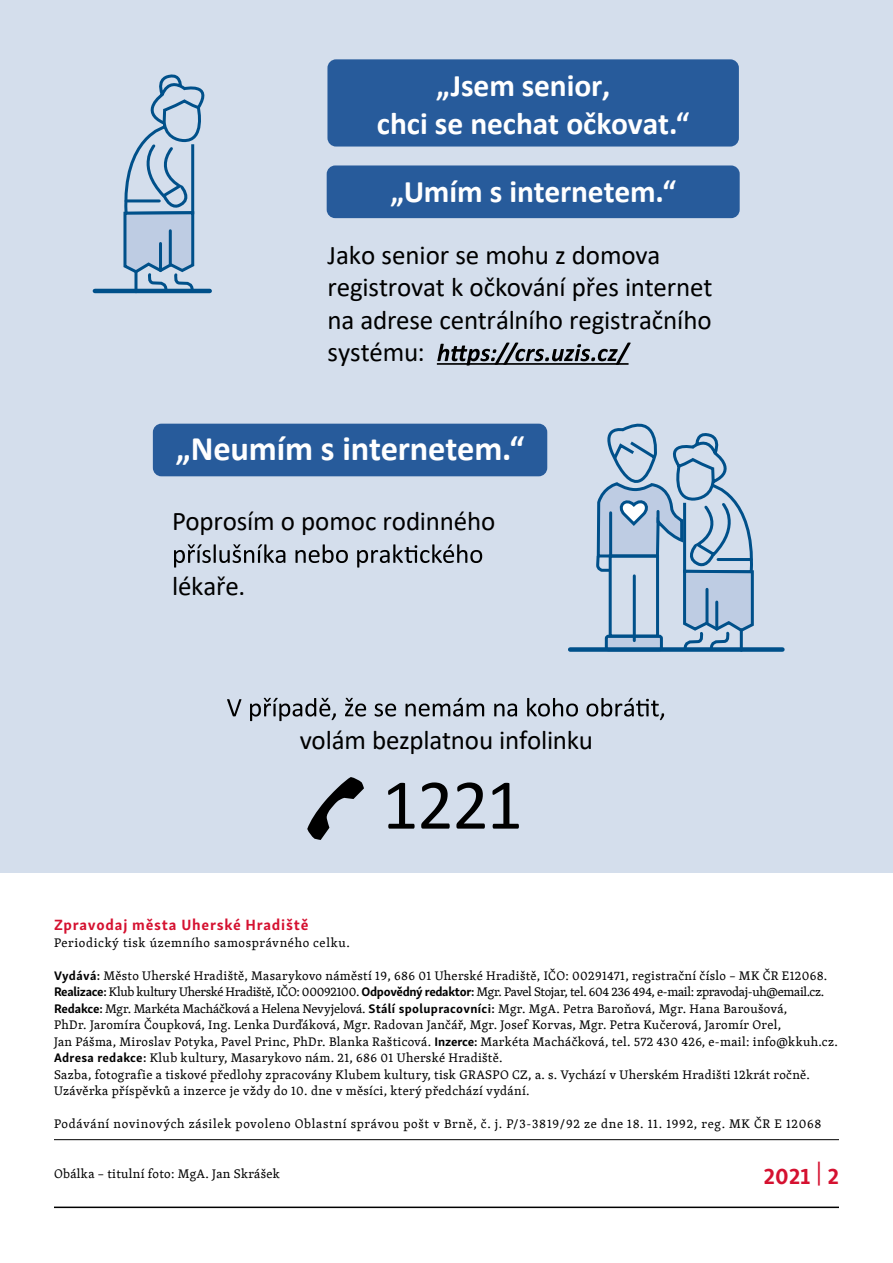
<style>
.page{position:relative;width:893px;height:1263px;background:#fff}
.page>*{position:absolute;margin:0;border:0;box-sizing:border-box;transform-origin:0 0}
.t1{font:72px "Calibri";color:#000}
.t2{font:700 34.5px "Calibri";letter-spacing:-.005em;color:#fff}
.t3{font:700 31.5px/37.8px "Calibri";letter-spacing:-.005em;color:#fff}
.t4{font:27px/32.4px "Calibri";letter-spacing:-.005em;color:#000}
.t5{font:700 22.5px "Skolar Sans Latn";color:#d51130}
.t6{font:700 15.3px "Skolar Sans Latn";letter-spacing:.05em;color:#d51130}
.t7{font:12.75px/16.5px "Skolar Latin";letter-spacing:.025em;color:#000}
.t8{font:12.75px "Skolar Latin";letter-spacing:.055em;color:#000}
.t9{font:12.75px "Skolar Latin";letter-spacing:.05em;color:#000}
.s1{font-family:"Skolar Sans Latn";font-weight:700}
.s2{font-family:"Skolar Latin";font-weight:400}
</style>
<div class="page">
<hr style="left:54px;top:1206px;width:785px;height:2px;background:#000">
<hr style="left:54px;top:1139px;width:785px;height:1px;background:#000">
<div style="left:0;top:0;width:893px;height:872px;background:#d4deec"></div>
<div style="left:327px;top:59px;width:412px;height:88px;background:#275b9b;border-radius:9px"></div>
<div style="left:327px;top:165px;width:413px;height:53px;background:#275b9b;border-radius:9px"></div>
<div style="left:153px;top:424px;width:394px;height:52px;background:#275b9b;border-radius:9px"></div>
<hr style="left:95px;top:289px;width:115px;height:4px;background:#00508a">
<svg style="left:122px;top:74px;width:90px;height:220px"></svg>
<svg style="left:437px;top:342px;width:194px;height:24px"></svg>
<svg style="left:174px;top:544px;width:308px;height:23px"></svg>
<svg style="left:227px;top:698px;width:437px;height:23px"></svg>
<div style="left:570px;top:647px;width:212px;height:5px;background:#00508a"></div>
<svg style="left:595px;top:423px;width:160px;height:229px"></svg>
<h3 class="t3" style="left:377px;top:66px;width:314px;text-indent:59px">„Jsem senior,<br>chci se nechat očkovat.“</h3>
<h3 class="t3" style="left:391px;top:172px;width:287px">„Umím s internetem.“</h3>
<h3 class="t4" style="left:327px;top:238px;width:386px">Jako senior se mohu z domova registrovat k očkování přes internet na adrese centrálního registračního systému:</h3>
<h2 class="t2" style="left:176px;top:424px;width:350px">„Neumím s internetem.“</h2>
<h3 class="t4" style="left:172px;top:504px;width:325px">Poprosím o pomoc rodinného</h3>
<h3 class="t4" style="left:172px;top:569px;width:75px">lékaře.</h3>
<h3 class="t4" style="left:300px;top:723px;width:295px">volám bezplatnou infolinku</h3>
<h1 class="t1" style="left:382px;top:755px;width:142px">1221</h1>
<p class="t6" style="left:54px;top:912px;width:256px">Zpravodaj města Uherské Hradiště</p>
<p class="t9" style="left:54px;top:933px;width:297px">Periodický tisk územního samosprávného celku.</p>
<p class="t7" style="left:54px;top:967px;width:785px"><span class="s1">Vydává:</span> Město Uherské Hradiště, Masarykovo náměstí 19, 686 01 Uherské Hradiště, IČO: 00291471, registrační číslo – MK ČR E12068.<br><span class="s1">Realizace:</span> Klub kultury Uherské Hradiště, IČO: 00092100. <span class="s1">Odpovědný redaktor:</span> Mgr. Pavel Stojar, tel. 604 236 494, e-mail: zpravodaj-uh@email.cz.<br><span class="s1">Redakce:</span> Mgr. Markéta Macháčková a Helena Nevyjelová. <span class="s1">Stálí spolupracovníci:</span> Mgr. MgA. Petra Baroňová, Mgr. Hana Baroušová,<br>PhDr. Jaromíra Čoupková, Ing. Lenka Durďáková, Mgr. Radovan Jančář, Mgr. Josef Korvas, Mgr. Petra Kučerová, Jaromír Orel,<br>Jan Pášma, Miroslav Potyka, Pavel Princ, PhDr. Blanka Rašticová. <span class="s1">Inzerce:</span> Markéta Macháčková, tel. 572 430 426, e-mail: info@kkuh.cz.<br><span class="s1">Adresa redakce:</span> Klub kultury, Masarykovo nám. 21, 686 01 Uherské Hradiště.<br>Sazba, fotografie a tiskové předlohy zpracovány Klubem kultury, tisk GRASPO CZ, a. s. Vychází v Uherském Hradišti 12krát ročně.<br>Uzávěrka příspěvků a inzerce je vždy do 10. dne v měsíci, který předchází vydání.</p>
<p class="t8" style="left:54px;top:1114px;width:769px">Podávání novinových zásilek povoleno Oblastní správou pošt v Brně, č. j. P/3-3819/92 ze dne 18. 11. 1992, reg. MK ČR E 12068</p>
<p class="t7" style="left:54px;top:1165px;width:228px">Obálka – titulní foto: MgA. Jan Skrášek</p>
<h3 class="t5" style="left:763px;top:1158px;width:77px">2021 <span class="s2">|</span> 2</h3>
</div>
